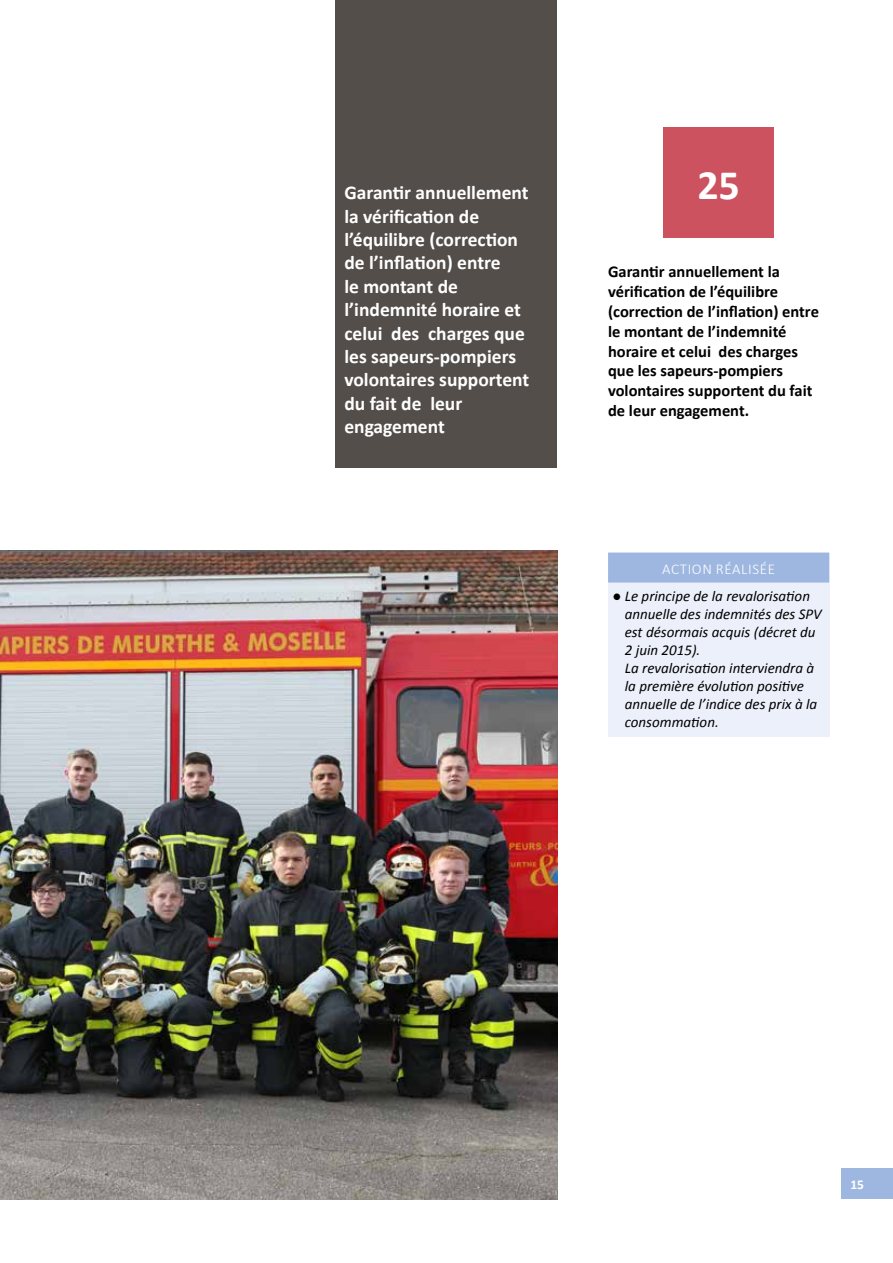
<style>
.page{position:relative;width:893px;height:1263px;background:#fff}
.page>*{position:absolute;margin:0;border:0;box-sizing:border-box;transform-origin:0 0}
.t1{font:700 42px "Calibri";color:#fff}
.t2{font:700 19.5px/23.4px "Calibri";color:#fff}
.t3{font:700 16.5px/19.8px "Calibri";color:#000}
.t4{font:italic 15px/18px "Calibri";color:#000}
.t5{font:300 15px "Calibri";letter-spacing:.04em;color:#fff}
.t6{font:700 13.5px "Calibri";color:#fff}
</style>
<div class="page">
<div style="left:842px;top:1168px;width:51px;height:31px;background:#9eb7e0"></div>
<div style="left:663px;top:128px;width:111px;height:110px;background:#cc5260"></div>
<div style="left:336px;top:0;width:221px;height:468px;background:#544e4a"></div>
<div style="left:608px;top:553px;width:221px;height:183px;background:#ecf0fa"></div>
<div style="left:608px;top:552px;width:221px;height:30px;background:#9eb7e0"></div>
<img style="left:0;top:551px;width:557px;height:648px">
<h2 class="t2" style="left:344px;top:181px;width:186px">Garantir annuellement</h2>
<h2 class="t2" style="left:344px;top:204px;width:186px">la vérification de l’équilibre (correction de l’inflation) entre<br>le montant de l’indemnité horaire et celui des charges que les sapeurs-pompiers volontaires supportent du fait de leur engagement</h2>
<h1 class="t1" style="left:697px;top:158px;width:44px">25</h1>
<p class="t3" style="left:608px;top:262px;width:212px">Garantir annuellement la vérification de l’équilibre (correction de l’inflation) entre le montant de l’indemnité horaire et celui des charges que les sapeurs-pompiers volontaires supportent du fait de leur engagement.</p>
<p class="t5" style="left:662px;top:560px;width:114px">ACTION RÉALISÉE</p>
<p class="t4" style="left:625px;top:586px;width:198px;text-indent:-12px">● Le principe de la revalorisation annuelle des indemnités des SPV est désormais acquis (décret du<br>2 juin 2015).<br>La revalorisation interviendra à la première évolution positive annuelle de l’indice des prix à la consommation.</p>
<p class="t6" style="left:850px;top:1176px;width:15px">15</p>
</div>
